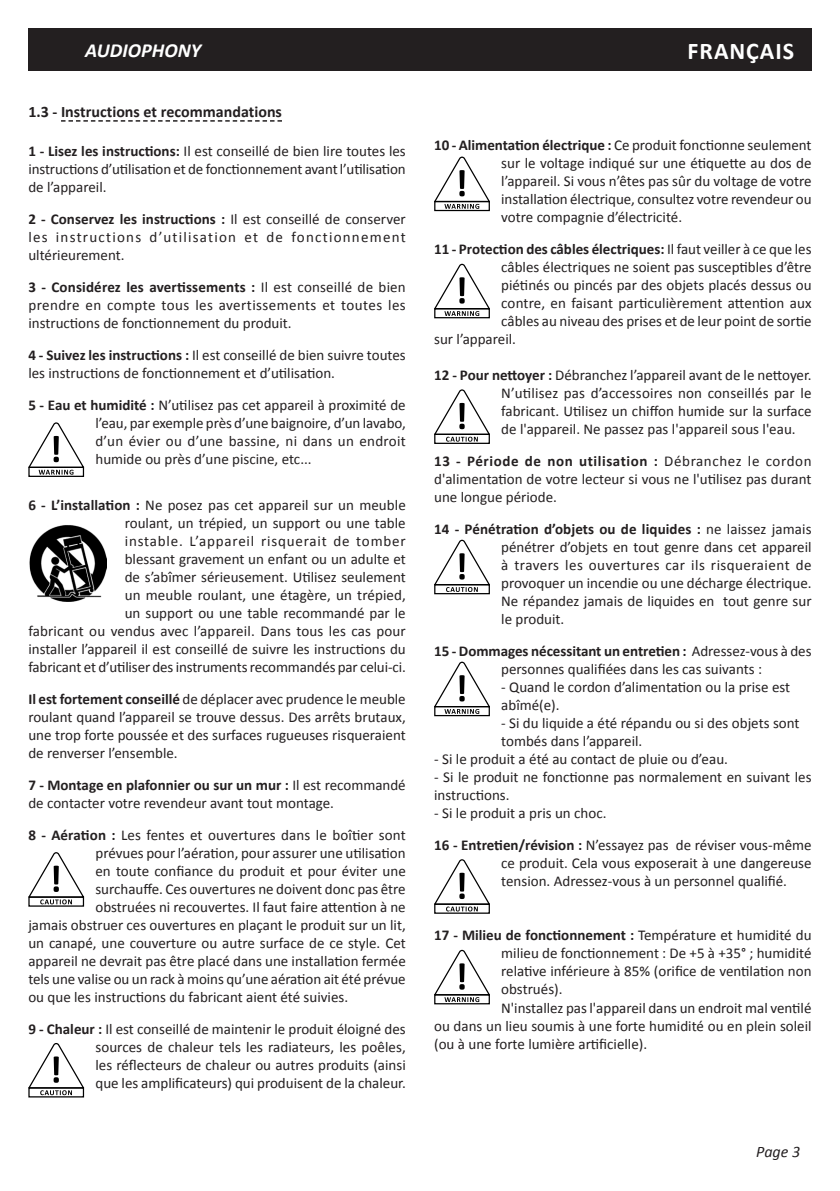
<style>
.page{position:relative;width:840px;height:1191px;background:#fff}
.page>*{position:absolute;margin:0;border:0;box-sizing:border-box;transform-origin:0 0}
.t1{font:700 24px "Calibri";letter-spacing:.04em;color:#fff}
.Texte{font:italic 700 20px "Calibri";color:#fff}
.Texte-2{font:700 16px "Calibri";color:#231f20}
.t2{font:italic 16px "Calibri";color:#231f20}
.t3{font:15px/18px "Calibri";color:#231f20;text-align:justify}
.t4{font:700 15px "Calibri";color:#231f20}
.s1{font-weight:700}
.s2{font-weight:400}
</style>
<div class="page">
<div style="left:28px;top:28px;width:783px;height:43px;background:#231f20"></div>
<svg style="left:61px;top:120px;width:221px;height:2px"></svg>
<div style="left:28px;top:467px;width:56px;height:10px;border:1px solid #000"></div>
<svg style="left:28px;top:422px;width:56px;height:52px"></svg>
<div style="left:434px;top:201px;width:55px;height:10px;border:1px solid #000"></div>
<svg style="left:434px;top:157px;width:55px;height:52px"></svg>
<div style="left:434px;top:308px;width:55px;height:10px;border:1px solid #000"></div>
<svg style="left:434px;top:264px;width:55px;height:52px"></svg>
<div style="left:434px;top:706px;width:55px;height:10px;border:1px solid #000"></div>
<svg style="left:434px;top:661px;width:55px;height:53px"></svg>
<div style="left:434px;top:994px;width:55px;height:10px;border:1px solid #000"></div>
<svg style="left:434px;top:949px;width:55px;height:53px"></svg>
<div style="left:434px;top:584px;width:55px;height:10px;border:1px solid #000"></div>
<svg style="left:434px;top:540px;width:55px;height:52px"></svg>
<div style="left:434px;top:434px;width:55px;height:10px;border:1px solid #000"></div>
<svg style="left:434px;top:389px;width:55px;height:52px"></svg>
<svg style="left:434px;top:859px;width:55px;height:52px"></svg>
<svg style="left:28px;top:852px;width:56px;height:52px"></svg>
<svg style="left:28px;top:1043px;width:56px;height:52px"></svg>
<img style="left:30px;top:525px;width:76px;height:76px">
<p class="Texte" style="left:85px;top:38px;width:118px">AUDIOPHONY</p>
<p class="t1" style="left:687px;top:35px;width:108px">FRANÇAIS</p>
<p class="Texte-2" style="left:28px;top:101px;width:255px">1.3 - Instructions et recommandations</p>
<p class="t3" style="left:28px;top:142px;width:379px"><span class="s1">1 - Lisez les instructions:</span> Il est conseillé de bien lire toutes les instructions d’utilisation et de fonctionnement avant l’utilisation de l’appareil.</p>
<p class="t3" style="left:28px;top:210px;width:379px"><span class="s1">2 - Conservez les instructions :</span> Il est conseillé de conserver les instructions d’utilisation et de fonctionnement ultérieurement.</p>
<p class="t3" style="left:28px;top:278px;width:379px"><span class="s1">3 - Considérez les avertissements :</span> Il est conseillé de bien prendre en compte tous les avertissements et toutes les instructions de fonctionnement du produit.</p>
<p class="t3" style="left:28px;top:346px;width:379px"><span class="s1">4 - Suivez les instructions :</span> Il est conseillé de bien suivre toutes les instructions de fonctionnement et d’utilisation.</p>
<p class="t3" style="left:95px;top:396px;width:312px;text-indent:-67px"><span class="s1">5 - Eau et humidité :</span> N’utilisez pas cet appareil à proximité de l’eau, par exemple près d’une baignoire, d’un lavabo, d’un évier ou d’une bassine, ni dans un endroit humide ou près d’une piscine, etc...</p>
<p class="t3" style="left:28px;top:496px;width:379px;text-align:right"><span class="s1">6 - L’installation :</span> Ne posez pas cet appareil sur un meuble roulant, un trépied, un support ou une table<br>instable. L’appareil risquerait de tomber<br>blessant gravement un enfant ou un adulte et<br>de s’abîmer sérieusement. Utilisez seulement<br>un meuble roulant, une étagère, un trépied,<br>un support ou une table recommandé par le<br>fabricant ou vendus avec l’appareil. Dans tous les cas pour installer l’appareil il est conseillé de suivre les instructions du fabricant et d’utiliser des instruments recommandés par celui-ci.</p>
<p class="t3" style="left:28px;top:690px;width:379px"><span class="s1">Il est fortement conseillé</span> de déplacer avec prudence le meuble roulant quand l’appareil se trouve dessus. Des arrêts brutaux, une trop forte poussée et des surfaces rugueuses risqueraient de renverser l’ensemble.</p>
<p class="t3" style="left:28px;top:776px;width:379px"><span class="s1">7 - Montage en plafonnier ou sur un mur :</span> Il est recommandé de contacter votre revendeur avant tout montage.</p>
<p class="t3" style="left:28px;top:826px;width:379px"><span class="s1">8 - Aération :</span> Les fentes et ouvertures dans le boîtier sont</p>
<p class="t3" style="left:95px;top:844px;width:311px">prévues pour l’aération, pour assurer une utilisation</p>
<p class="t3" style="left:95px;top:862px;width:312px">en toute confiance du produit et pour éviter une</p>
<p class="t3" style="left:95px;top:880px;width:311px">surchauffe. Ces ouvertures ne doivent donc pas être</p>
<p class="t3" style="left:95px;top:898px;width:312px">obstruées ni recouvertes. Il faut faire attention à ne</p>
<p class="t3" style="left:28px;top:916px;width:378px">jamais obstruer ces ouvertures en plaçant le produit sur un lit,</p>
<p class="t3" style="left:28px;top:934px;width:379px">un canapé, une couverture ou autre surface de ce style. Cet</p>
<p class="t3" style="left:28px;top:952px;width:379px">appareil ne devrait pas être placé dans une installation fermée</p>
<p class="t3" style="left:28px;top:970px;width:378px">tels une valise ou un rack à moins qu’une aération ait été prévue</p>
<p class="t3" style="left:28px;top:988px;width:321px">ou que les instructions du fabricant aient été suivies.</p>
<p class="t3" style="left:95px;top:1020px;width:312px;text-indent:-67px"><span class="s1">9 - Chaleur :</span> Il est conseillé de maintenir le produit éloigné des sources de chaleur tels les radiateurs, les poêles, les réflecteurs de chaleur ou autres produits (ainsi que les amplificateurs) qui produisent de la chaleur.</p>
<p class="t3" style="left:501px;top:136px;width:312px;text-indent:-67px"><span class="s1">10 - Alimentation électrique :</span> Ce produit fonctionne seulement sur le voltage indiqué sur une étiquette au dos de l’appareil. Si vous n’êtes pas sûr du voltage de votre installation électrique, consultez votre revendeur ou votre compagnie d’électricité.</p>
<p class="t4" style="left:434px;top:240px;width:379px">11 - Protection des câbles électriques: <span class="s2">Il faut veiller à ce que les</span></p>
<p class="t3" style="left:501px;top:258px;width:312px">câbles électriques ne soient pas susceptibles d’être</p>
<p class="t3" style="left:501px;top:276px;width:312px">piétinés ou pincés par des objets placés dessus ou</p>
<p class="t3" style="left:501px;top:294px;width:311px">contre, en faisant particulièrement attention aux</p>
<p class="t3" style="left:501px;top:312px;width:312px">câbles au niveau des prises et de leur point de sortie</p>
<p class="t3" style="left:434px;top:330px;width:83px">sur l’appareil.</p>
<p class="t3" style="left:501px;top:366px;width:312px;text-indent:-67px"><span class="s1">12 - Pour nettoyer :</span> Débranchez l’appareil avant de le nettoyer.<br>N’utilisez pas d’accessoires non conseillés par le fabricant. Utilisez un chiffon humide sur la surface de l'appareil. Ne passez pas l'appareil sous l'eau.</p>
<p class="t3" style="left:434px;top:452px;width:379px"><span class="s1">13 - Période de non utilisation :</span> Débranchez le cordon d'alimentation de votre lecteur si vous ne l'utilisez pas durant une longue période.</p>
<p class="t3" style="left:501px;top:520px;width:312px;text-indent:-67px"><span class="s1">14 - Pénétration d’objets ou de liquides :</span> ne laissez jamais pénétrer d’objets en tout genre dans cet appareil à travers les ouvertures car ils risqueraient de provoquer un incendie ou une décharge électrique.</p>
<p class="t3" style="left:501px;top:592px;width:312px">Ne répandez jamais de liquides en tout genre sur le produit.</p>
<p class="t3" style="left:501px;top:642px;width:311px;text-indent:-67px"><span class="s1">15 - Dommages nécessitant un entretien :</span> Adressez-vous à des personnes qualifiées dans les cas suivants :</p>
<p class="t3" style="left:501px;top:678px;width:290px">- Quand le cordon d’alimentation ou la prise est abîmé(e).</p>
<p class="t3" style="left:501px;top:714px;width:300px">- Si du liquide a été répandu ou si des objets sont tombés dans l’appareil.</p>
<p class="t3" style="left:434px;top:750px;width:295px">- Si le produit a été au contact de pluie ou d’eau.</p>
<p class="t3" style="left:434px;top:768px;width:379px">- Si le produit ne fonctionne pas normalement en suivant les instructions.</p>
<p class="t3" style="left:434px;top:804px;width:174px">- Si le produit a pris un choc.</p>
<p class="t3" style="left:501px;top:836px;width:312px;text-indent:-67px"><span class="s1">16 - Entretien/révision :</span> N’essayez pas de réviser vous-même ce produit. Cela vous exposerait à une dangereuse tension. Adressez-vous à un personnel qualifié.</p>
<p class="t3" style="left:501px;top:926px;width:312px;text-indent:-67px"><span class="s1">17 - Milieu de fonctionnement :</span> Température et humidité du milieu de fonctionnement : De +5 à +35° ; humidité relative inférieure à 85% (orifice de ventilation non obstrués).</p>
<p class="t3" style="left:434px;top:998px;width:378px;text-indent:67px">N'installez pas l'appareil dans un endroit mal ventilé ou dans un lieu soumis à une forte humidité ou en plein soleil (ou à une forte lumière artificielle).</p>
<p class="t2" style="left:755px;top:1140px;width:46px">Page 3</p>
</div>
